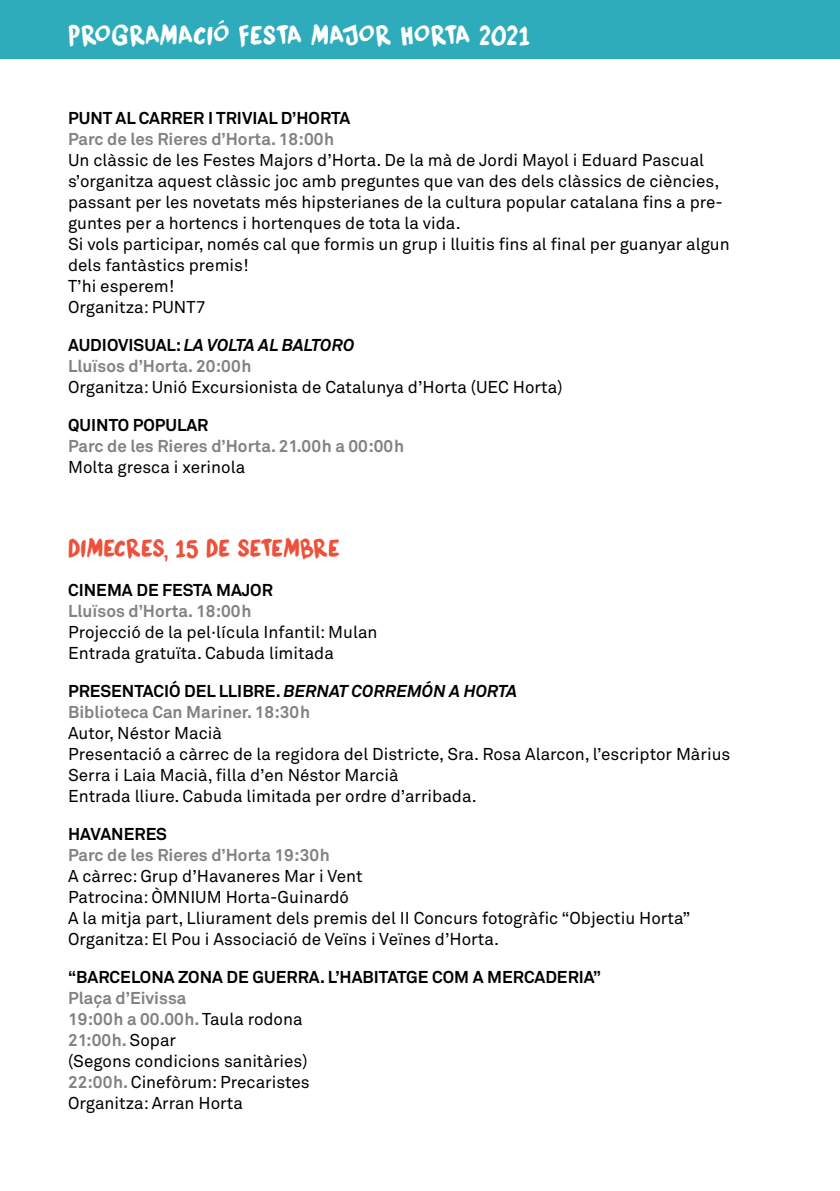
<style>
.page{position:relative;width:840px;height:1191px;background:#fff}
.page>*{position:absolute;margin:0;border:0;box-sizing:border-box;transform-origin:0 0}
.t1{font:26px "DK Liquid Embrace";color:#fff}
.t2{font:24px "DK Liquid Embrace";color:#ed513b}
.t3{font:17px/21px "Akkurat";color:#000}
.t4{font:700 17px/21px "Akkurat";color:#808285}
.t5{font:700 17px "Akkurat";color:#000}
.s1{color:#000}
.s2{font-style:italic;color:#000}
.s3{font-weight:700;color:#808285}
</style>
<div class="page">
<div style="left:0;top:0;width:839px;height:58px;background:#2eacbc"></div>
<h1 class="t1" style="left:68px;top:16px;width:463px">PROGRAMACIÓ FESTA MAJOR HORTA 2021</h1>
<p class="t5" style="left:68px;top:108px;width:283px">PUNT AL CARRER I TRIVIAL D’HORTA</p>
<p class="t4" style="left:68px;top:129px;width:267px">Parc de les Rieres d’Horta. 18:00h</p>
<p class="t3" style="left:68px;top:150px;width:662px">Un clàssic de les Festes Majors d’Horta. De la mà de Jordi Mayol i Eduard Pascual s’organitza aquest clàssic joc amb preguntes que van des dels clàssics de ciències, passant per les novetats més hipsterianes de la cultura popular catalana fins a pre&shy;guntes per a hortencs i hortenques de tota la vida.<br>Si vols participar, només cal que formis un grup i lluitis fins al final per guanyar algun dels fantàstics premis!<br>T’hi esperem!<br>Organitza: PUNT7</p>
<p class="t4" style="left:68px;top:335px;width:288px"><span class="s1">AUDIOVISUAL:</span> <span class="s2">LA VOLTA AL BALTORO<br></span>Lluïsos d’Horta. 20:00h</p>
<p class="t3" style="left:68px;top:377px;width:495px">Organitza: Unió Excursionista de Catalunya d’Horta (UEC Horta)</p>
<p class="t5" style="left:68px;top:415px;width:142px">QUINTO POPULAR</p>
<p class="t4" style="left:68px;top:436px;width:337px">Parc de les Rieres d’Horta. 21.00h a 00:00h</p>
<p class="t3" style="left:68px;top:457px;width:178px">Molta gresca i xerinola</p>
<h2 class="t2" style="left:68px;top:530px;width:273px">DIMECRES, 15 DE SETEMBRE</h2>
<p class="t5" style="left:68px;top:579px;width:206px">CINEMA DE FESTA MAJOR</p>
<p class="t4" style="left:68px;top:600px;width:185px">Lluïsos d’Horta. 18:00h</p>
<p class="t3" style="left:68px;top:621px;width:311px">Projecció de la pel·lícula Infantil: Mulan<br>Entrada gratuïta. Cabuda limitada</p>
<p class="t4" style="left:68px;top:680px;width:450px"><span class="s1">PRESENTACIÓ DEL LLIBRE.</span> <span class="s2">BERNAT CORREMÓN A HORTA<br></span>Biblioteca Can Mariner. 18:30h</p>
<p class="t3" style="left:68px;top:722px;width:663px">Autor, Néstor Macià<br>Presentació a càrrec de la regidora del Districte, Sra. Rosa Alarcon, l’escriptor Màrius Serra i Laia Macià, filla d’en Néstor Marcià<br>Entrada lliure. Cabuda limitada per ordre d’arribada.</p>
<p class="t5" style="left:68px;top:823px;width:100px">HAVANERES</p>
<p class="t4" style="left:68px;top:844px;width:263px">Parc de les Rieres d’Horta 19:30h</p>
<p class="t3" style="left:68px;top:865px;width:623px">A càrrec: Grup d’Havaneres Mar i Vent<br>Patrocina: ÒMNIUM Horta-Guinardó<br>A la mitja part, Lliurament dels premis del II Concurs fotogràfic “Objectiu Horta” Organitza: El Pou i Associació de Veïns i Veïnes d’Horta.</p>
<p class="t5" style="left:68px;top:966px;width:534px">“BARCELONA ZONA DE GUERRA. L’HABITATGE COM A MERCADERIA”</p>
<p class="t3" style="left:68px;top:987px;width:243px"><span class="s3">Plaça d’Eivissa<br>19:00h a 00.00h.</span> Taula rodona<br><span class="s3">21:00h.</span> Sopar<br>(Segons condicions sanitàries)<br><span class="s3">22:00h.</span> Cinefòrum: Precaristes<br>Organitza: Arran Horta</p>
</div>
